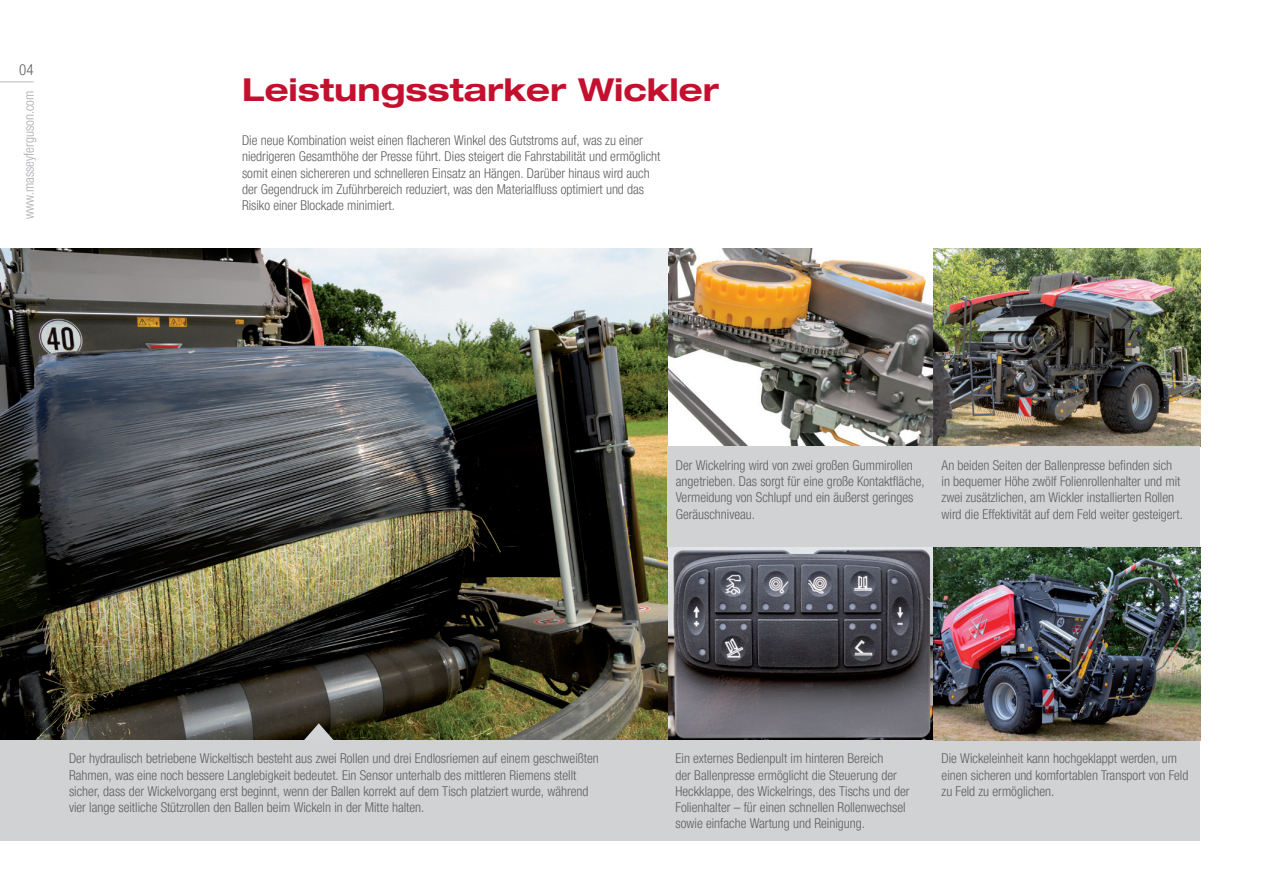
<style>
.page{position:relative;width:1263px;height:893px;background:#fff}
.page>*{position:absolute;margin:0;border:0;box-sizing:border-box;transform-origin:0 0}
.Heading{font:700 expanded 31.5px "Helvetica Neue LTW1 G";color:#c3102f}
.t1{font:300 condensed 15px "Helvetica Neue LTW1 G";color:#5f5f62}
.Body{font:300 condensed 13.5px/16.2px "Helvetica Neue LTW1 G";color:#5f5f62}
.t2{font:300 condensed 13.5px "Helvetica Neue LTW1 G";color:#abacb0}
</style>
<div class="page">
<hr style="left:0;top:81px;width:34px;height:1px;background:#babbbe">
<img style="left:668px;top:249px;width:266px;height:197px">
<img style="left:668px;top:547px;width:266px;height:193px">
<img style="left:934px;top:249px;width:266px;height:197px">
<img style="left:0;top:249px;width:668px;height:491px">
<div style="left:0;top:740px;width:668px;height:101px;background:#d1d2d4"></div>
<svg style="left:304px;top:723px;width:29px;height:17px"></svg>
<div style="left:668px;top:446px;width:532px;height:101px;background:#d1d2d4"></div>
<div style="left:668px;top:740px;width:532px;height:101px;background:#d1d2d4"></div>
<img style="left:934px;top:547px;width:266px;height:193px">
<p class="t1" style="left:19px;top:61px;width:16px">04</p>
<p class="t2" style="left:21px;top:219px;width:130px;rotate:-90deg">www.masseyferguson.com</p>
<p class="Heading" style="left:242px;top:69px;width:479px">Leistungsstarker Wickler</p>
<p class="Body" style="left:242px;top:132px;width:420px">Die neue Kombination weist einen flacheren Winkel des Gutstroms auf, was zu einer niedrigeren Gesamthöhe der Presse führt. Dies steigert die Fahrstabilität und ermöglicht somit einen sichereren und schnelleren Einsatz an Hängen. Darüber hinaus wird auch der Gegendruck im Zuführbereich reduziert, was den Materialfluss optimiert und das Risiko einer Blockade minimiert.</p>
<p class="Body" style="left:676px;top:457px;width:250px">Der Wickelring wird von zwei großen Gummirollen angetrieben. Das sorgt für eine große Kontaktfläche, Vermeidung von Schlupf und ein äußerst geringes Geräuschniveau.</p>
<p class="Body" style="left:941px;top:457px;width:243px">An beiden Seiten der Ballenpresse befinden sich in bequemer Höhe zwölf Folienrollenhalter und mit zwei zusätzlichen, am Wickler installierten Rollen wird die Effektivität auf dem Feld weiter gesteigert.</p>
<p class="Body" style="left:69px;top:751px;width:531px">Der hydraulisch betriebene Wickeltisch besteht aus zwei Rollen und drei Endlosriemen auf einem geschweißten Rahmen, was eine noch bessere Langlebigkeit bedeutet. Ein Sensor unterhalb des mittleren Riemens stellt sicher, dass der Wickelvorgang erst beginnt, wenn der Ballen korrekt auf dem Tisch platziert wurde, während vier lange seitliche Stützrollen den Ballen beim Wickeln in der Mitte halten.</p>
<p class="Body" style="left:675px;top:751px;width:236px">Ein externes Bedienpult im hinteren Bereich<br>der Ballenpresse ermöglicht die Steuerung der Heckklappe, des Wickelrings, des Tischs und der Folienhalter – für einen schnellen Rollenwechsel sowie einfache Wartung und Reinigung.</p>
<p class="Body" style="left:941px;top:751px;width:248px">Die Wickeleinheit kann hochgeklappt werden, um einen sicheren und komfortablen Transport von Feld zu Feld zu ermöglichen.</p>
</div>
